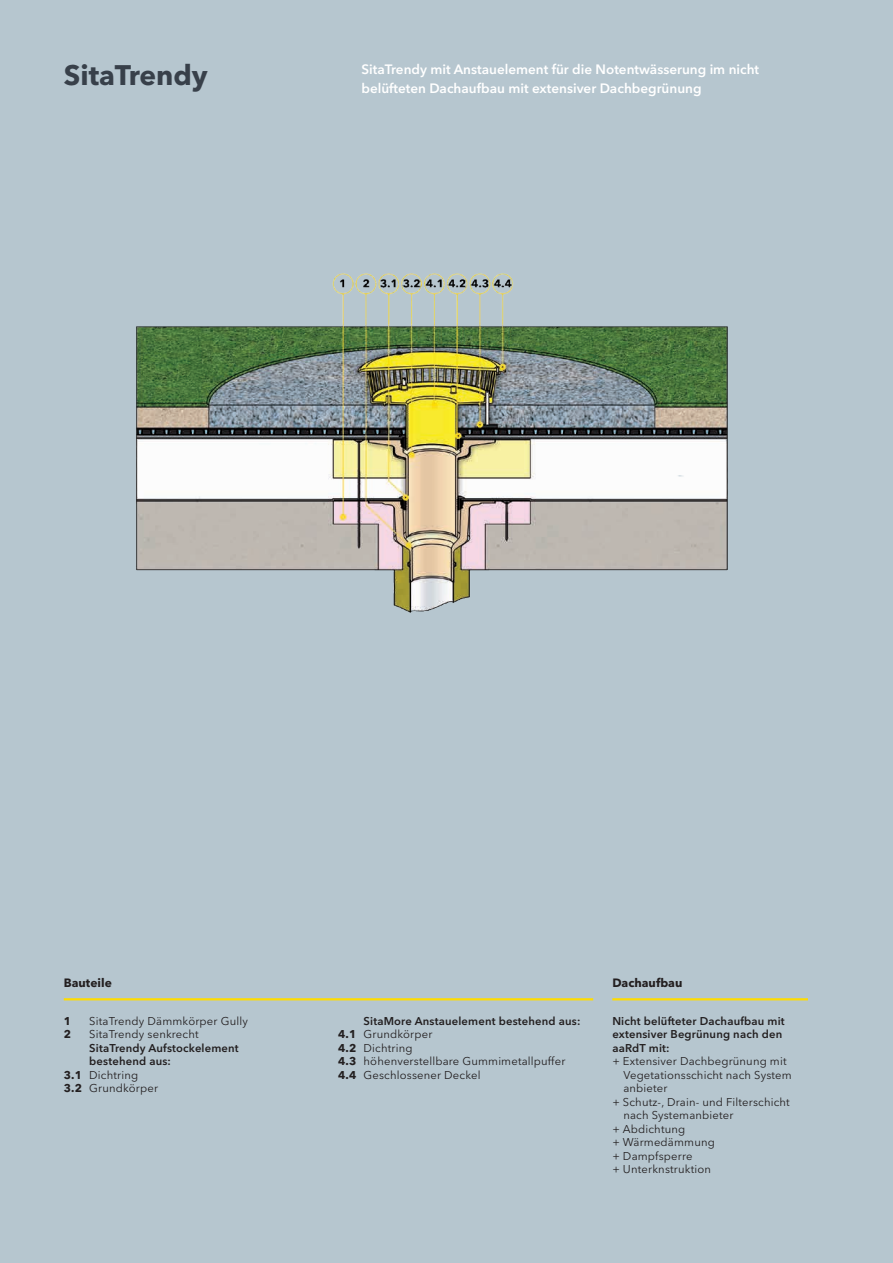
<style>
.page{position:relative;width:893px;height:1263px;background:#b6c6cf}
.page>*{position:absolute;margin:0;border:0;box-sizing:border-box;transform-origin:0 0}
.t1{font:700 28.05px "Avenir Next W1 G";color:#38404a}
.t2{font:600 13.5px/18.8px "Avenir Next W1 G";color:#fff}
.t3{font:700 12px "Avenir Next W1 G";color:#231f20}
.t4{font:11.25px/13.5px "Avenir Next W1 G";letter-spacing:.015em;color:#231f20}
.t5{font:600 11.25px/13.5px "Avenir Next W1 G";letter-spacing:.015em;color:#231f20}
.t6{font:700 11.25px "Avenir Next W1 G";color:#231f20}
.s1{font-weight:700}
.s2{font-weight:600}
</style>
<div class="page">
<img style="left:136px;top:273px;width:592px;height:340px">
<hr style="left:64px;top:998px;width:529px;height:2px;background:#ffdc01">
<hr style="left:612px;top:998px;width:196px;height:2px;background:#ffdc01">
<h1 class="t1" style="left:64px;top:58px;width:145px">SitaTrendy</h1>
<p class="t2" style="left:361px;top:60px;width:399px">SitaTrendy mit Anstauelement für die Notentwässerung im nicht belüfteten Dachaufbau mit extensiver Dachbegrünung</p>
<p class="t3" style="left:64px;top:975px;width:50px">Bauteile</p>
<p class="t6" style="left:64px;top:1014px;width:9px">1</p>
<p class="t4" style="left:89px;top:1014px;width:160px">SitaTrendy Dämmkörper Gully</p>
<p class="t6" style="left:64px;top:1027px;width:9px">2</p>
<p class="t4" style="left:89px;top:1028px;width:111px">SitaTrendy senkrecht</p>
<p class="t5" style="left:89px;top:1041px;width:151px">SitaTrendy Aufstockelement</p>
<p class="t5" style="left:89px;top:1054px;width:83px">bestehend aus:</p>
<p class="t4" style="left:64px;top:1068px;width:76px"><span class="s1">3.1</span> Dichtring</p>
<p class="t4" style="left:64px;top:1082px;width:96px"><span class="s1">3.2</span> Grundkörper</p>
<p class="t4" style="left:338px;top:1014px;width:244px;text-indent:26px"><span class="s2">SitaMore Anstauelement bestehend aus:<br></span><span class="s1">4.1</span> Grundkörper<br><span class="s1">4.2</span> Dichtring<br><span class="s1">4.3</span> höhenverstellbare Gummimetallpuffer<br><span class="s1">4.4</span> Geschlossener Deckel</p>
<p class="t3" style="left:612px;top:975px;width:72px">Dachaufbau</p>
<p class="t5" style="left:612px;top:1014px;width:174px">Nicht belüfteter Dachaufbau mit extensiver Begrünung nach den aaRdT mit:</p>
<p class="t4" style="left:612px;top:1055px;width:176px">+ Extensiver Dachbegrünung mit</p>
<p class="t4" style="left:623px;top:1068px;width:170px">Vegetationsschicht nach System</p>
<p class="t4" style="left:623px;top:1082px;width:46px">anbieter</p>
<p class="t4" style="left:612px;top:1095px;width:179px">+ Schutz-, Drain- und Filterschicht</p>
<p class="t4" style="left:623px;top:1109px;width:112px">nach Systemanbieter</p>
<p class="t4" style="left:612px;top:1122px;width:74px">+ Abdichtung</p>
<p class="t4" style="left:612px;top:1136px;width:104px">+ Wärmedämmung</p>
<p class="t4" style="left:612px;top:1149px;width:82px">+ Dampfsperre</p>
<p class="t4" style="left:612px;top:1163px;width:100px">+ Unterknstruktion</p>
</div>
